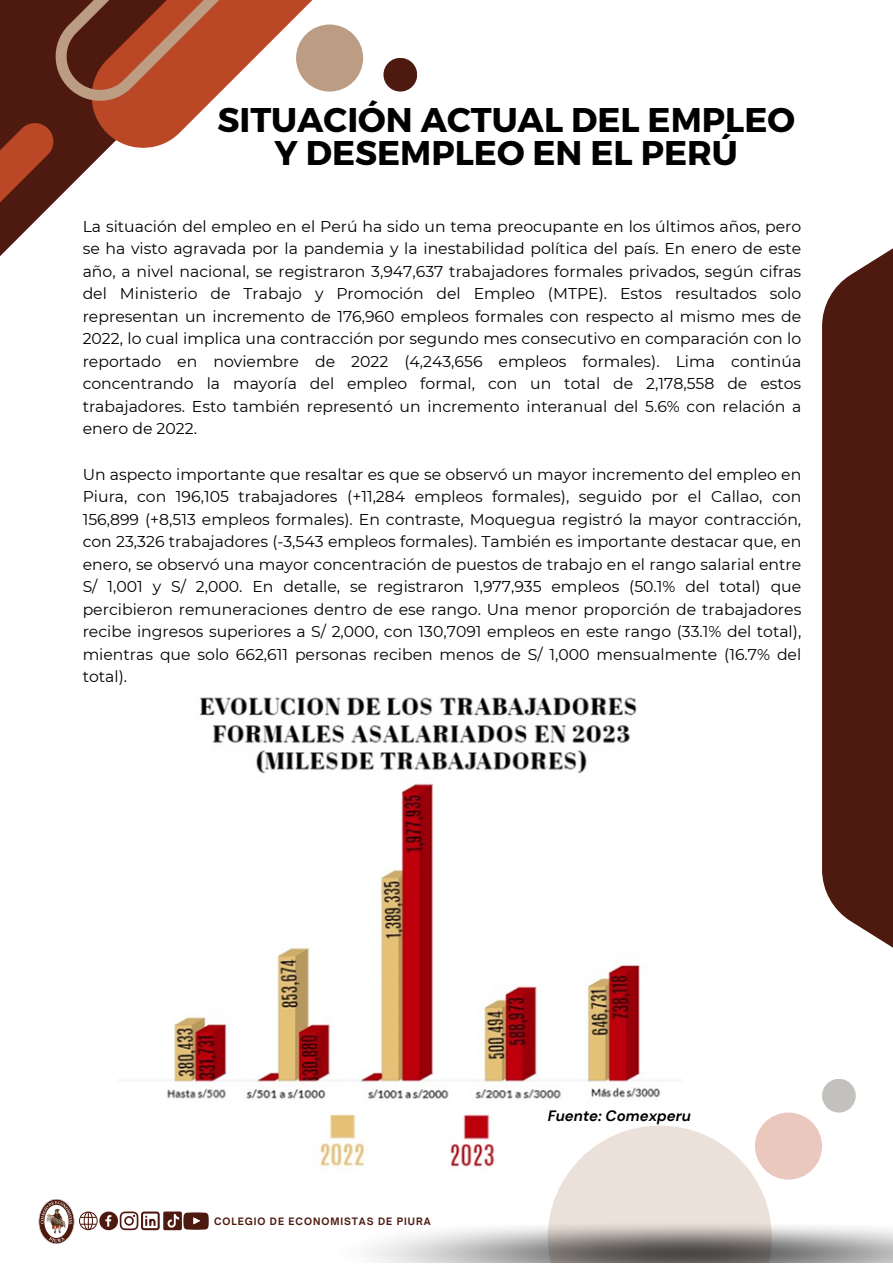
<style>
.page{position:relative;width:893px;height:1264px;background:#fff}
.page>*{position:absolute;margin:0;border:0;box-sizing:border-box;transform-origin:0 0}
.t1{font:700 34.2px/33.3px "Montserrat";color:#000;text-align:center}
.t2{font:15.6px/22.5px "Montserrat";color:#000;text-align:justify}
.t3{font:italic 700 15px "DM Sans";color:#000}
.t4{font:700 9.75px "Open Sauce One";letter-spacing:.095em;color:#4e1a10}
</style>
<div class="page">
<div style="left:822px;top:240px;width:70px;height:716px;background:#4e1a10"></div>
<svg style="left:0;top:227px;width:29px;height:29px"></svg>
<svg style="left:0;top:0;width:331px;height:227px"></svg>
<div style="left:755px;top:1112px;width:67px;height:67px;background:#eac8be;border-radius:50%"></div>
<img style="left:167px;top:697px;width:494px;height:471px">
<svg style="left:547px;top:1125px;width:224px;height:96px;fill:#ebe1da"></svg>
<div style="left:296px;top:25px;width:67px;height:67px;background:#bc9c83;border-radius:50%"></div>
<div style="left:822px;top:1078px;width:33px;height:34px;background:#c3c1bd;border-radius:50%"></div>
<div style="left:383px;top:58px;width:34px;height:34px;background:#4e1a10;border-radius:50%"></div>
<svg style="left:84px;top:1211px;width:125px;height:19px"></svg>
<img style="left:38px;top:1199px;width:46px;height:45px">
<img style="left:369px;top:1221px;width:523px;height:41px">
<p class="t1" style="left:217px;top:101px;width:579px">SITUACIÓN ACTUAL DEL EMPLEO<br>Y DESEMPLEO EN EL PERÚ</p>
<p class="t2" style="left:83px;top:215px;width:720px">La situación del empleo en el Perú ha sido un tema preocupante en los últimos años, pero se ha visto agravada por la pandemia y la inestabilidad política del país. En enero de este año, a nivel nacional, se registraron 3,947,637 trabajadores formales privados, según cifras del Ministerio de Trabajo y Promoción del Empleo (MTPE). Estos resultados solo representan un incremento de 176,960 empleos formales con respecto al mismo mes de 2022, lo cual implica una contracción por segundo mes consecutivo en comparación con lo reportado en noviembre de 2022 (4,243,656 empleos formales). Lima continúa concentrando la mayoría del empleo formal, con un total de 2,178,558 de estos trabajadores. Esto también representó un incremento interanual del 5.6% con relación a enero de 2022.</p>
<p class="t2" style="left:83px;top:462px;width:720px">Un aspecto importante que resaltar es que se observó un mayor incremento del empleo en Piura, con 196,105 trabajadores (+11,284 empleos formales), seguido por el Callao, con 156,899 (+8,513 empleos formales). En contraste, Moquegua registró la mayor contracción, con 23,326 trabajadores (-3,543 empleos formales). También es importante destacar que, en enero, se observó una mayor concentración de puestos de trabajo en el rango salarial entre S/ 1,001 y S/ 2,000. En detalle, se registraron 1,977,935 empleos (50.1% del total) que percibieron remuneraciones dentro de ese rango. Una menor proporción de trabajadores recibe ingresos superiores a S/ 2,000, con 130,7091 empleos en este rango (33.1% del total), mientras que solo 662,611 personas reciben menos de S/ 1,000 mensualmente (16.7% del total).</p>
<p class="t4" style="left:214px;top:1214px;width:218px">COLEGIO DE ECONOMISTAS DE PIURA</p>
<p class="t3" style="left:547px;top:1106px;width:145px">Fuente: Comexperu</p>
</div>
